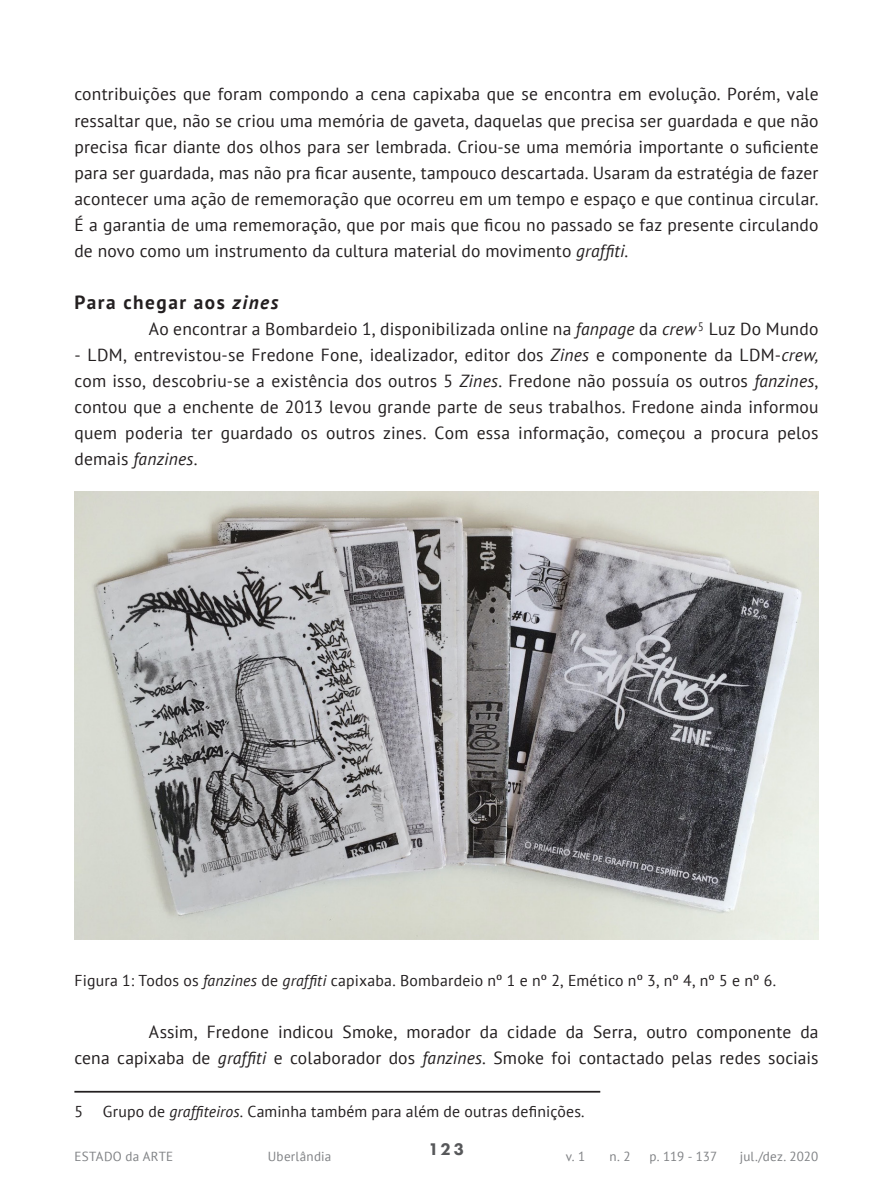
<style>
.page{position:relative;width:893px;height:1191px;background:#fff}
.page>*{position:absolute;margin:0;border:0;box-sizing:border-box;transform-origin:0 0}
.Artigo_-_Subtítulos{font:700 19.25px "PT Sans";letter-spacing:.075em;color:#231f20}
.Artigo_-_TEXTO{font:17.5px/26.1px "PT Sans";letter-spacing:.01em;color:#231f20;text-align:justify}
.t1{font:800 17.5px "Futura PT";color:#57585a}
.Artigo_-_Legenda_Fig{font:15.75px "PT Sans";letter-spacing:.01em;color:#231f20}
.Nota_de_Rodapé{font:15.75px "PT Sans";letter-spacing:.01em;color:#231f20}
.t2{font:13.12px "PT Sans";letter-spacing:.015em;color:#808285}
.s1{font-style:italic}
</style>
<div class="page">
<hr style="left:74px;top:1090px;width:526px;height:2px;background:#231f20">
<img style="left:74px;top:491px;width:745px;height:448px">
<p class="Artigo_-_TEXTO" style="left:74px;top:81px;width:746px">contribuições que foram compondo a cena capixaba que se encontra em evolução. Porém, vale ressaltar que, não se criou uma memória de gaveta, daquelas que precisa ser guardada e que não precisa ficar diante dos olhos para ser lembrada. Criou-se uma memória importante o suficiente para ser guardada, mas não pra ficar ausente, tampouco descartada. Usaram da estratégia de fazer acontecer uma ação de rememoração que ocorreu em um tempo e espaço e que continua circular.<br>É a garantia de uma rememoração, que por mais que ficou no passado se faz presente circulando de novo como um instrumento da cultura material do movimento <span class="s1">graffiti</span>.</p>
<p class="Artigo_-_Subtítulos" style="left:74px;top:289px;width:206px">Para chegar aos <span class="s1">zines</span></p>
<p class="Artigo_-_TEXTO" style="left:149px;top:315px;width:671px">Ao encontrar a Bombardeio 1, disponibilizada online na <span class="s1">fanpage</span> da <span class="s1">crew</span> <sup>5</sup> Luz Do Mundo</p>
<p class="Artigo_-_TEXTO" style="left:74px;top:341px;width:746px">- LDM, entrevistou-se Fredone Fone, idealizador, editor dos <span class="s1">Zines</span> e componente da LDM-<span class="s1">crew, </span>com isso, descobriu-se a existência dos outros 5 <span class="s1">Zines</span>. Fredone não possuía os outros <span class="s1">fanzines</span>, contou que a enchente de 2013 levou grande parte de seus trabalhos. Fredone ainda informou quem poderia ter guardado os outros zines. Com essa informação, começou a procura pelos demais <span class="s1">fanzines</span>.</p>
<p class="Artigo_-_Legenda_Fig" style="left:74px;top:970px;width:703px">Figura 1: Todos os <span class="s1">fanzines</span> de <span class="s1">graffiti</span> capixaba. Bombardeio nº 1 e nº 2, Emético nº 3, nº 4, nº 5 e nº 6.</p>
<p class="Artigo_-_TEXTO" style="left:74px;top:1018px;width:746px;text-align:right">Assim, Fredone indicou Smoke, morador da cidade da Serra, outro componente da<br>cena capixaba de <span class="s1">graffiti</span> e colaborador dos <span class="s1">fanzines</span>. Smoke foi contactado pelas redes sociais</p>
<p class="Nota_de_Rodapé" style="left:74px;top:1101px;width:10px">5</p>
<p class="Nota_de_Rodapé" style="left:103px;top:1101px;width:483px">Grupo de <span class="s1">graffiteiros</span>. Caminha também para além de outras definições.</p>
<p class="t1" style="left:429px;top:1138px;width:37px">123</p>
<p class="t2" style="left:74px;top:1148px;width:100px">ESTADO da ARTE</p>
<p class="t2" style="left:268px;top:1148px;width:65px">Uberlândia</p>
<p class="t2" style="left:566px;top:1148px;width:21px">v. 1</p>
<p class="t2" style="left:610px;top:1148px;width:23px">n. 2</p>
<p class="t2" style="left:650px;top:1148px;width:69px">p. 119 - 137</p>
<p class="t2" style="left:740px;top:1148px;width:80px">jul./dez. 2020</p>
</div>
